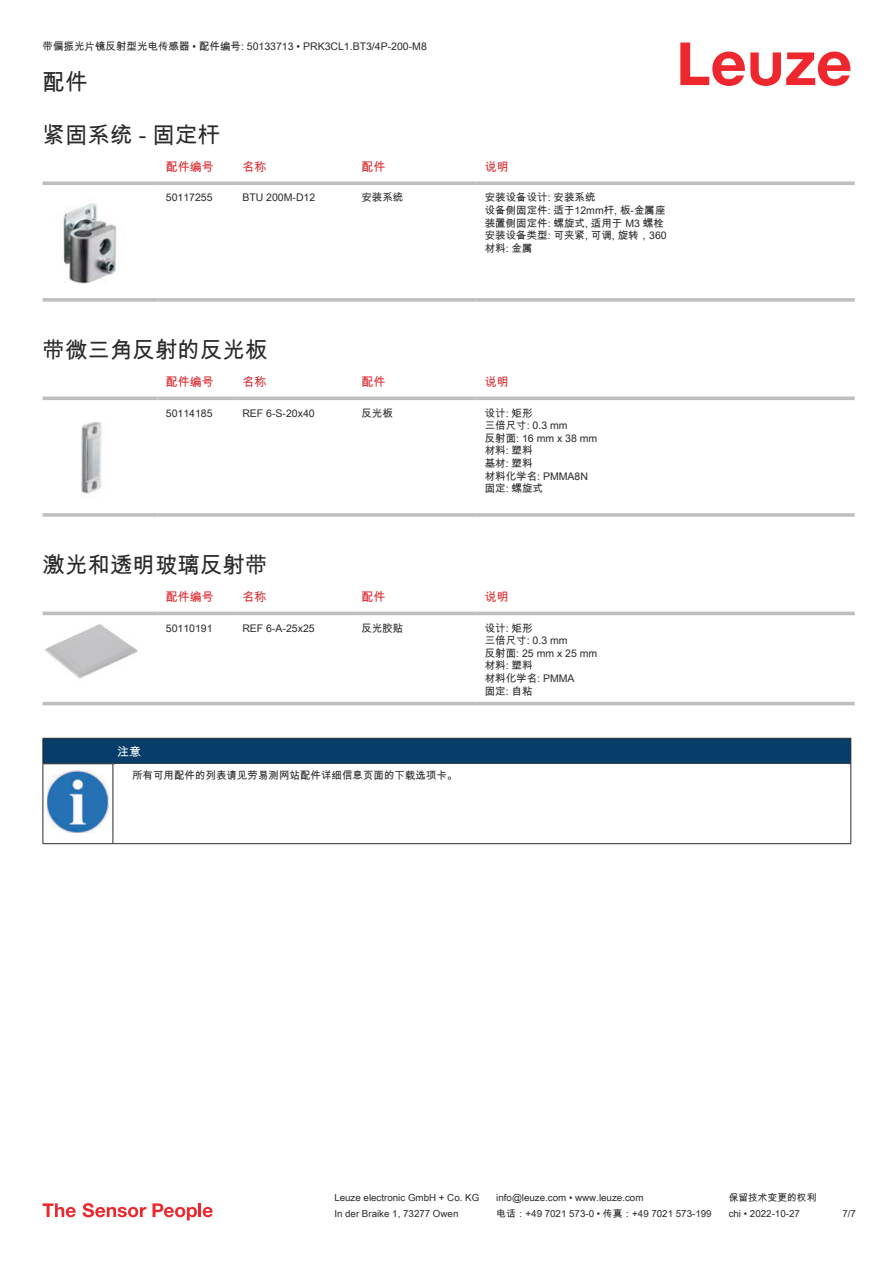
<style>
.page{position:relative;width:893px;height:1263px;background:#fff}
.page>*{position:absolute;margin:0;border:0;box-sizing:border-box;transform-origin:0 0}
.t1{font:22.5px "Arial Unicode MS";color:#2b292a}
.t2{font:12px "Arial Unicode MS";color:#db2a30}
.t3{font:12px "Arial Unicode MS";color:#fff}
.t4{font:10.5px/12.6px "Arial Unicode MS";color:#2b292a}
.t5{font:9.75px "Arial Unicode MS";color:#2b292a}
</style>
<div class="page">
<svg style="left:680px;top:43px;width:170px;height:43px"></svg>
<svg style="left:43px;top:181px;width:114px;height:4px"></svg>
<svg style="left:157px;top:181px;width:77px;height:4px"></svg>
<svg style="left:234px;top:181px;width:119px;height:4px"></svg>
<svg style="left:353px;top:181px;width:123px;height:4px"></svg>
<svg style="left:476px;top:181px;width:379px;height:4px;background:#c4c6c8"></svg>
<svg style="left:43px;top:298px;width:114px;height:4px"></svg>
<svg style="left:157px;top:298px;width:77px;height:4px"></svg>
<svg style="left:234px;top:298px;width:119px;height:4px"></svg>
<svg style="left:353px;top:298px;width:123px;height:4px"></svg>
<svg style="left:476px;top:298px;width:379px;height:4px;background:#c3c5c7"></svg>
<img style="left:63px;top:203px;width:54px;height:81px">
<svg style="left:43px;top:396px;width:812px;height:1px"></svg>
<hr style="left:43px;top:397px;width:114px;height:3px;background:#bdbfc1">
<hr style="left:157px;top:397px;width:77px;height:3px;background:#bdbfc1">
<hr style="left:234px;top:397px;width:119px;height:3px;background:#bdbfc1">
<hr style="left:353px;top:397px;width:123px;height:3px;background:#bdbfc1">
<hr style="left:476px;top:397px;width:379px;height:3px;background:#bdbfc1">
<hr style="left:43px;top:513px;width:114px;height:4px;background:#bdbfc1">
<hr style="left:157px;top:513px;width:77px;height:4px;background:#c7c9ca">
<hr style="left:234px;top:513px;width:119px;height:4px;background:#bdbfc1">
<hr style="left:353px;top:513px;width:123px;height:4px;background:#bdbfc1">
<hr style="left:476px;top:513px;width:379px;height:4px;background:#c7c9ca">
<img style="left:81px;top:422px;width:21px;height:75px">
<svg style="left:43px;top:611px;width:812px;height:95px"></svg>
<hr style="left:43px;top:612px;width:114px;height:3px;background:#bdbfc1">
<hr style="left:157px;top:612px;width:77px;height:3px;background:#bdbfc1">
<hr style="left:234px;top:612px;width:119px;height:3px;background:#bdbfc1">
<hr style="left:353px;top:612px;width:123px;height:3px;background:#bdbfc1">
<hr style="left:476px;top:612px;width:379px;height:3px;background:#bdbfc1">
<hr style="left:43px;top:702px;width:114px;height:3px;background:#bdbfc1">
<hr style="left:157px;top:702px;width:77px;height:3px;background:#bdbfc1">
<hr style="left:234px;top:702px;width:119px;height:3px;background:#bdbfc1">
<hr style="left:353px;top:702px;width:123px;height:3px;background:#bdbfc1">
<hr style="left:476px;top:702px;width:379px;height:3px;background:#bdbfc1">
<img style="left:43px;top:619px;width:97px;height:63px">
<div style="left:43px;top:738px;width:808px;height:26px;background:#063d69"></div>
<hr style="left:113px;top:763px;width:738px;height:1px;background:#2b292a">
<hr style="left:43px;top:764px;width:1px;height:75px;background:#2b292a">
<hr style="left:113px;top:764px;width:1px;height:75px;background:#2b292a">
<hr style="left:850px;top:764px;width:1px;height:75px;background:#2b292a">
<hr style="left:43px;top:843px;width:70px;height:1px;background:#2b292a">
<hr style="left:113px;top:843px;width:738px;height:1px;background:#2b292a">
<img style="left:47px;top:770px;width:61px;height:63px">
<svg style="left:43px;top:1203px;width:33px;height:14px"></svg>
<svg style="left:83px;top:1203px;width:63px;height:14px"></svg>
<svg style="left:153px;top:1203px;width:44px;height:17px"></svg>
<hr style="left:198px;top:1203px;width:3px;height:14px;background:#ed272d">
<svg style="left:203px;top:1207px;width:10px;height:10px"></svg>
<p class="t4" style="left:43px;top:40px;width:386px">带偏振光片镜反射型光电传感器 • 配件编号: 50133713 • PRK3CL1.BT3/4P-200-M8</p>
<h1 class="t1" style="left:43px;top:66px;width:46px">配件</h1>
<h1 class="t1" style="left:43px;top:119px;width:179px">紧固系统 - 固定杆</h1>
<p class="t2" style="left:166px;top:158px;width:49px">配件编号</p>
<p class="t2" style="left:242px;top:158px;width:25px">名称</p>
<p class="t2" style="left:361px;top:158px;width:25px">配件</p>
<p class="t2" style="left:485px;top:158px;width:25px">说明</p>
<p class="t4" style="left:166px;top:191px;width:48px">50117255</p>
<p class="t4" style="left:242px;top:191px;width:74px">BTU 200M-D12</p>
<p class="t4" style="left:361px;top:191px;width:43px">安装系统</p>
<p class="t4" style="left:485px;top:191px;width:184px">安装设备设计: 安装系统<br>设备侧固定件: 适于12mm杆, 板-金属座装置侧固定件: 螺旋式, 适用于 M3 螺栓安装设备类型: 可夹紧, 可调, 旋转，360材料: 金属</p>
<h1 class="t1" style="left:43px;top:334px;width:227px">带微三角反射的反光板</h1>
<p class="t2" style="left:166px;top:373px;width:49px">配件编号</p>
<p class="t2" style="left:242px;top:373px;width:25px">名称</p>
<p class="t2" style="left:361px;top:373px;width:25px">配件</p>
<p class="t2" style="left:485px;top:373px;width:25px">说明</p>
<p class="t4" style="left:166px;top:406px;width:48px">50114185</p>
<p class="t4" style="left:242px;top:406px;width:74px">REF 6-S-20x40</p>
<p class="t4" style="left:361px;top:406px;width:33px">反光板</p>
<p class="t4" style="left:485px;top:406px;width:114px">设计: 矩形<br>三倍尺寸: 0.3 mm<br>反射面: 16 mm x 38 mm材料: 塑料<br>基材: 塑料<br>材料化学名: PMMA8N固定: 螺旋式</p>
<h1 class="t1" style="left:43px;top:549px;width:227px">激光和透明玻璃反射带</h1>
<p class="t2" style="left:166px;top:588px;width:49px">配件编号</p>
<p class="t2" style="left:242px;top:588px;width:25px">名称</p>
<p class="t2" style="left:361px;top:588px;width:25px">配件</p>
<p class="t2" style="left:485px;top:588px;width:25px">说明</p>
<p class="t4" style="left:166px;top:621px;width:48px">50110191</p>
<p class="t4" style="left:242px;top:621px;width:74px">REF 6-A-25x25</p>
<p class="t4" style="left:361px;top:621px;width:43px">反光胶贴</p>
<p class="t4" style="left:485px;top:621px;width:114px">设计: 矩形<br>三倍尺寸: 0.3 mm<br>反射面: 25 mm x 25 mm材料: 塑料<br>材料化学名: PMMA<br>固定: 自粘</p>
<p class="t3" style="left:117px;top:743px;width:25px">注意</p>
<p class="t4" style="left:132px;top:768px;width:327px">所有可用配件的列表请见劳易测网站配件详细信息页面的下载选项卡。</p>
<p class="t5" style="left:334px;top:1191px;width:146px">Leuze electronic GmbH + Co. KG</p>
<p class="t5" style="left:496px;top:1191px;width:149px">info@leuze.com • www.leuze.com</p>
<p class="t5" style="left:729px;top:1191px;width:89px">保留技术变更的权利</p>
<p class="t5" style="left:334px;top:1206px;width:126px">In der Braike 1, 73277 Owen</p>
<p class="t5" style="left:496px;top:1206px;width:217px">电话：+49 7021 573-0 • 传真：+49 7021 573-199</p>
<p class="t5" style="left:729px;top:1206px;width:73px">chi • 2022-10-27</p>
<p class="t5" style="left:842px;top:1206px;width:15px">7 /7</p>
</div>
